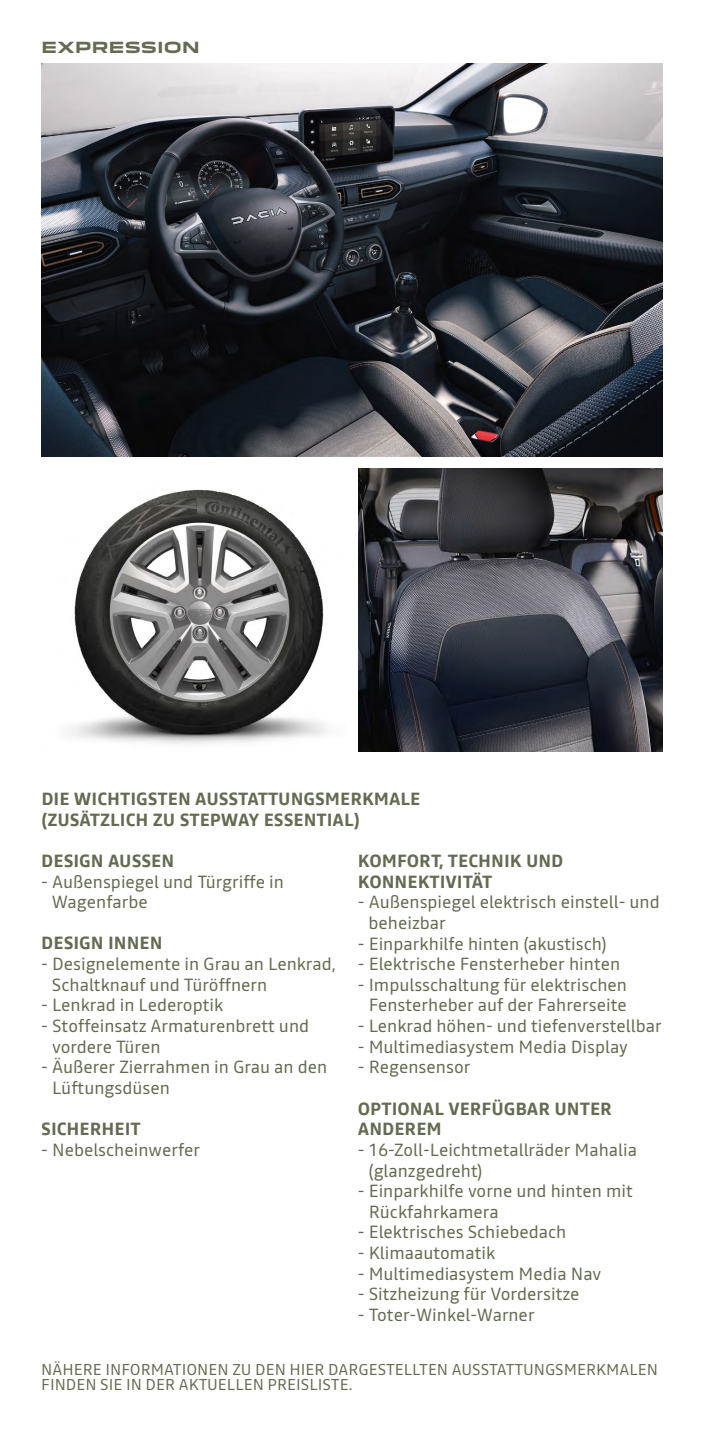
<style>
.page{position:relative;width:704px;height:1432px;background:#fff}
.page>*{position:absolute;margin:0;border:0;box-sizing:border-box;transform-origin:0 0}
.t1{font:17.5px/20.6px "Read";color:#646b52}
.t2{font:700 17.5px/20.6px "Read";color:#646b52}
.t3{font:15.62px/15.6px "Read";color:#646b52}
.t4{font:700 15px "Dacia Block Extended";color:#646b52}
</style>
<div class="page">
<img style="left:41px;top:64px;width:621px;height:392px">
<img style="left:69px;top:489px;width:258px;height:255px">
<img style="left:358px;top:469px;width:304px;height:283px">
<p class="t4" style="left:41px;top:39px;width:160px">EXPRESSION</p>
<p class="t2" style="left:41px;top:789px;width:380px">DIE WICHTIGSTEN AUSSTATTUNGSMERKMALE (ZUSÄTZLICH ZU STEPWAY ESSENTIAL)</p>
<p class="t2" style="left:41px;top:850px;width:134px">DESIGN AUSSEN</p>
<p class="t1" style="left:52px;top:871px;width:233px;text-indent:-11px">- Außenspiegel und Türgriffe in<br>Wagenfarbe</p>
<p class="t2" style="left:41px;top:933px;width:123px">DESIGN INNEN</p>
<p class="t1" style="left:52px;top:954px;width:285px;text-indent:-11px">- Designelemente in Grau an Lenkrad,<br>Schaltknauf und Türöffnern</p>
<p class="t1" style="left:41px;top:995px;width:183px">- Lenkrad in Lederoptik</p>
<p class="t1" style="left:52px;top:1016px;width:258px;text-indent:-11px">- Stoffeinsatz Armaturenbrett und vordere Türen</p>
<p class="t1" style="left:52px;top:1057px;width:277px;text-indent:-11px">- Äußerer Zierrahmen in Grau an den<br>Lüftungsdüsen</p>
<p class="t2" style="left:41px;top:1118px;width:101px">SICHERHEIT</p>
<p class="t1" style="left:41px;top:1139px;width:160px">- Nebelscheinwerfer</p>
<p class="t2" style="left:357px;top:850px;width:207px">KOMFORT, TECHNIK UND<br>KONNEKTIVITÄT</p>
<p class="t1" style="left:368px;top:892px;width:292px;text-indent:-11px">- Außenspiegel elektrisch einstell- und beheizbar</p>
<p class="t1" style="left:357px;top:933px;width:250px">- Einparkhilfe hinten (akustisch)</p>
<p class="t1" style="left:357px;top:954px;width:264px">- Elektrische Fensterheber hinten</p>
<p class="t1" style="left:357px;top:974px;width:270px;text-align:center">- Impulsschaltung für elektrischen<br>Fensterheber auf der Fahrerseite</p>
<p class="t1" style="left:357px;top:1016px;width:305px">- Lenkrad höhen- und tiefenverstellbar</p>
<p class="t1" style="left:357px;top:1036px;width:271px">- Multimediasystem Media Display</p>
<p class="t1" style="left:357px;top:1057px;width:114px">- Regensensor</p>
<p class="t2" style="left:357px;top:1098px;width:255px">OPTIONAL VERFÜGBAR UNTER<br>ANDEREM</p>
<p class="t1" style="left:368px;top:1139px;width:270px;text-indent:-11px">- 16-Zoll-Leichtmetallräder Mahalia (glanzgedreht)</p>
<p class="t1" style="left:368px;top:1181px;width:265px;text-indent:-11px">- Einparkhilfe vorne und hinten mit<br>Rückfahrkamera</p>
<p class="t1" style="left:357px;top:1222px;width:210px">- Elektrisches Schiebedach</p>
<p class="t1" style="left:357px;top:1243px;width:139px">- Klimaautomatik</p>
<p class="t1" style="left:357px;top:1263px;width:245px">- Multimediasystem Media Nav</p>
<p class="t1" style="left:357px;top:1284px;width:223px">- Sitzheizung für Vordersitze</p>
<p class="t1" style="left:357px;top:1304px;width:178px">- Toter-Winkel-Warner</p>
<p class="t3" style="left:41px;top:1361px;width:617px">NÄHERE INFORMATIONEN ZU DEN HIER DARGESTELLTEN AUSSTATTUNGSMERKMALEN<br>FINDEN SIE IN DER AKTUELLEN PREISLISTE.</p>
</div>
